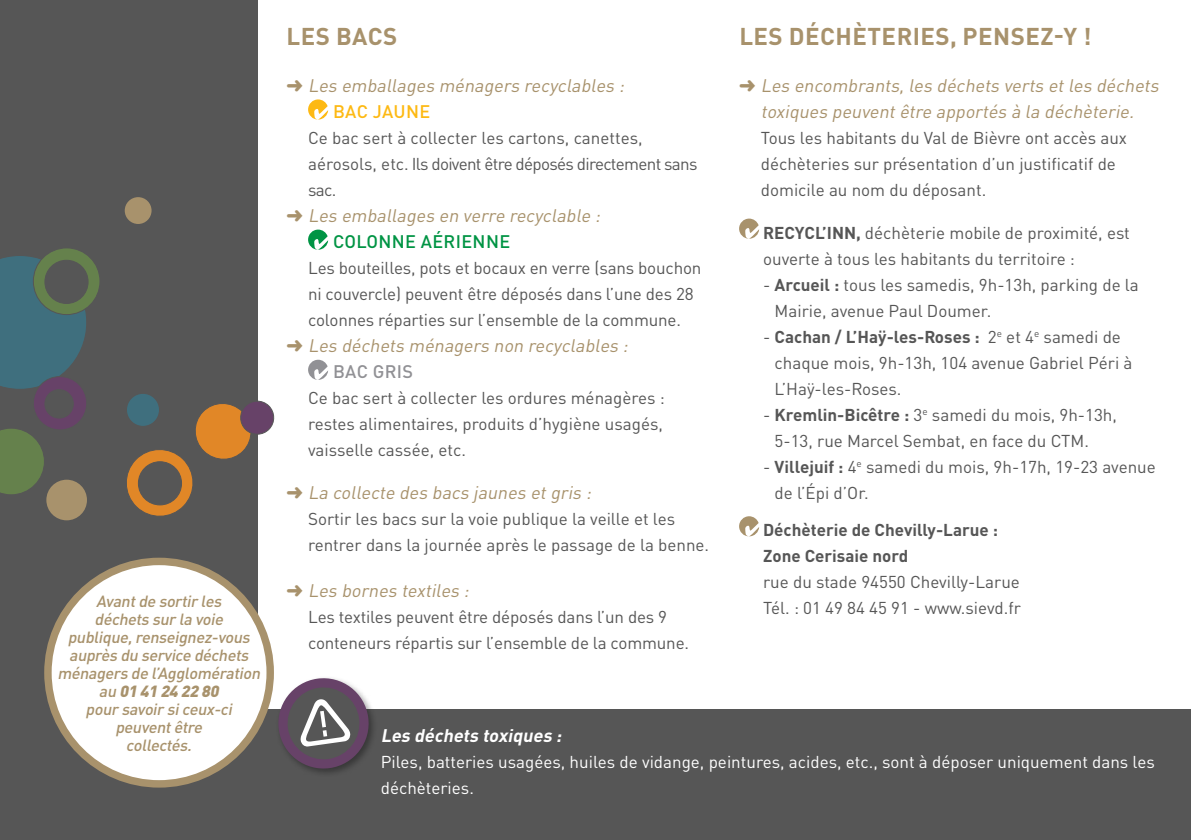
<style>
.page{position:relative;width:1191px;height:840px;background:#fff}
.page>*{position:absolute;margin:0;border:0;box-sizing:border-box;transform-origin:0 0}
.t1{font:700 24px "DIN Pro";letter-spacing:.02em;color:#a8926c}
.t2{font:italic 18px/26px "DIN Pro";color:#a8926c}
.t3{font:italic 700 18px "DIN Pro";color:#fff}
.t4{font:17px/26px "DIN Pro";color:#565656}
.t5{font:17px/26px "DIN Pro";color:#fff}
.t6{font:700 17px/26px "DIN Pro";color:#565656}
.t7{font:italic 500 16px/18px "DIN Pro";color:#a8926c;text-align:center}
.s1{font-weight:900}
.s2{font-weight:500;font-style:normal;color:#fdb913}
.s3{font-weight:500;font-style:normal;color:#009444}
.s4{font-weight:500;font-style:normal;color:#919195}
.s5{font-weight:700}
</style>
<div class="page">
<div style="left:0;top:0;width:258px;height:839px;background:#565656"></div>
<div style="left:0;top:709px;width:1191px;height:130px;background:#565656"></div>
<div style="left:275px;top:674px;width:103px;height:102px;background:#000;opacity:.35"></div>
<svg style="left:275px;top:674px;width:97px;height:97px"></svg>
<svg style="left:308px;top:99px;width:20px;height:20px"></svg>
<svg style="left:308px;top:229px;width:20px;height:20px"></svg>
<svg style="left:308px;top:359px;width:20px;height:20px"></svg>
<svg style="left:739px;top:218px;width:20px;height:20px"></svg>
<svg style="left:739px;top:516px;width:20px;height:20px"></svg>
<svg style="left:0;top:256px;width:87px;height:133px;background:#416c7a"></svg>
<svg style="left:126px;top:393px;width:33px;height:33px"></svg>
<div style="left:126px;top:393px;width:34px;height:33px;border:1px solid #565656;border-radius:50%"></div>
<div style="left:33px;top:248px;width:67px;height:66px;background:#65814c;border-radius:50%"></div>
<div style="left:33px;top:247px;width:67px;height:67px;border:1px solid #565656;border-radius:50%"></div>
<div style="left:33px;top:376px;width:54px;height:53px;background:#674268;border-radius:50%"></div>
<div style="left:33px;top:376px;width:54px;height:54px;border:1px solid #565656;border-radius:50%"></div>
<svg style="left:0;top:428px;width:44px;height:67px"></svg>
<svg style="left:126px;top:399px;width:149px;height:117px"></svg>
<div style="left:138px;top:461px;width:43px;height:43px;background:#565656;border-radius:50%"></div>
<div style="left:138px;top:461px;width:44px;height:44px;border:1px solid #565656;border-radius:50%"></div>
<div style="left:45px;top:260px;width:43px;height:43px;background:#565656;border-radius:50%"></div>
<div style="left:45px;top:260px;width:43px;height:43px;border:1px solid #565656;border-radius:50%"></div>
<div style="left:45px;top:389px;width:28px;height:29px;background:#565656;border-radius:50%"></div>
<div style="left:45px;top:389px;width:29px;height:29px;border:1px solid #565656;border-radius:50%"></div>
<div style="left:46px;top:479px;width:41px;height:41px;background:#a8926c;border-radius:50%"></div>
<div style="left:125px;top:197px;width:27px;height:27px;background:#a8926c;border-radius:50%"></div>
<svg style="left:44px;top:557px;width:230px;height:230px;background:#aa9674"></svg>
<div style="left:52px;top:565px;width:214px;height:214px;background:#fff;border-radius:50%"></div>
<p class="t7" style="left:57px;top:590px;width:208px">Avantde sortirles déchetssurla voie publique,renseignez-vous auprèsdu service déchets ménagersde l’Agglomération au <span class="s1">01 41 24 22 80 </span>poursavoirsiceux-ci peuventêtre<br>collectés.</p>
<h1 class="t1" style="left:287px;top:17px;width:112px">LES BACS</h1>
<p class="t2" style="left:333px;top:70px;width:297px;text-indent:-47px">➜ Les emballages ménagers recyclables :<br><span class="s2">BAC JAUNE</span></p>
<p class="t4" style="left:308px;top:123px;width:391px">Ce bac sert à collecter les cartons, canettes, aérosols, etc. Ils doivent être déposés directement sans sac.</p>
<p class="t2" style="left:333px;top:200px;width:273px;text-indent:-47px">➜ Les emballages en verre recyclable :<br><span class="s3">COLONNE AÉRIENNE</span></p>
<p class="t4" style="left:308px;top:253px;width:395px">Les bouteilles, pots et bocaux en verre (sans bouchon ni couvercle) peuvent être déposés dans l’une des 28 colonnes réparties sur l’ensemble de la commune.</p>
<p class="t2" style="left:333px;top:330px;width:301px;text-indent:-47px">➜ Les déchets ménagers non recyclables :<br><span class="s4">BAC GRIS</span></p>
<p class="t4" style="left:308px;top:383px;width:358px;text-align:justify">Ce bac sert à collecter les ordures ménagères : restes alimentaires, produits d’hygiène usagés, vaisselle cassée, etc.</p>
<p class="t2" style="left:286px;top:477px;width:310px">➜ La collecte des bacs jaunes etgris :</p>
<p class="t4" style="left:308px;top:504px;width:402px">Sortir les bacs sur la voie publique la veille et les rentrer dans la journée après le passage de la benne.</p>
<p class="t2" style="left:286px;top:575px;width:188px">➜ Les bornes textiles :</p>
<p class="t4" style="left:308px;top:602px;width:382px">Les textiles peuvent être déposés dans l’un des 9 conteneurs répartis sur l’ensemble de la commune.</p>
<h1 class="t1" style="left:739px;top:17px;width:353px">LES DÉCHÈTERIES, PENSEZ-Y !</h1>
<p class="t2" style="left:739px;top:70px;width:425px;text-align:center">➜ Les encombrants,les déchets verts etles déchets toxiques peuventêtre apportés à la déchèterie.</p>
<p class="t4" style="left:761px;top:123px;width:368px">Tous les habitants du Val de Bièvre ont accès aux déchèteries sur présentation d’un justificatif de domicile au nom du déposant.</p>
<p class="t4" style="left:763px;top:218px;width:368px"><span class="s5">RECYCL’INN,</span> déchèterie mobile de proximité, est ouverte à tous les habitants du territoire :</p>
<p class="t4" style="left:774px;top:270px;width:366px;text-indent:-11px">- <span class="s5">Arcueil :</span> tous les samedis, 9h-13h, parking de la<br>Mairie, avenue Paul Doumer.</p>
<p class="t4" style="left:774px;top:322px;width:359px;text-indent:-11px">- <span class="s5">Cachan / L’Haÿ-les-Roses :</span> 2<sup>e</sup> et 4<sup>e</sup> samedi de chaque mois, 9h-13h, 104 avenue Gabriel Péri à<br>L’Haÿ-les-Roses.</p>
<p class="t4" style="left:774px;top:400px;width:344px;text-indent:-11px">- <span class="s5">Kremlin-Bicêtre :</span> 3<sup>e</sup> samedi du mois, 9h-13h,<br>5-13, rue Marcel Sembat, en face du CTM.</p>
<p class="t4" style="left:774px;top:452px;width:383px;text-indent:-11px">- <span class="s5">Villejuif :</span> 4<sup>e</sup> samedi du mois, 9h-17h, 19-23 avenue de l’Épi d’Or.</p>
<p class="t6" style="left:763px;top:515px;width:236px">Déchèterie de Chevilly-Larue :<br>Zone Cerisaie nord</p>
<p class="t4" style="left:763px;top:567px;width:259px">rue du stade 94550 Chevilly-Larue<br>Tél. : 01 49 84 45 91 - www.sievd.fr</p>
<p class="t3" style="left:381px;top:719px;width:187px">Les déchets toxiques :</p>
<p class="t5" style="left:381px;top:746px;width:775px">Piles, batteries usagées, huiles de vidange, peintures, acides, etc., sont à déposer uniquement dans les déchèteries.</p>
</div>
